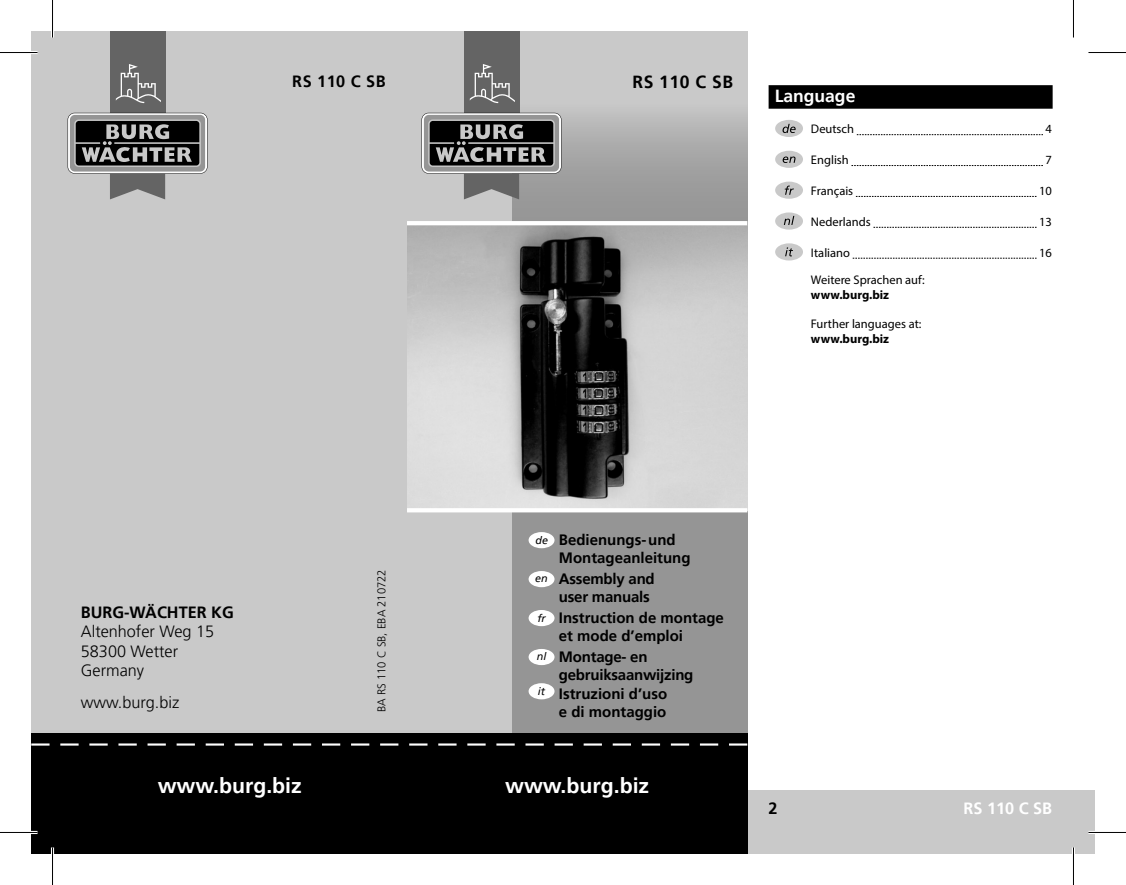
<style>
.page{position:relative;width:1126px;height:885px;background:#fff}
.page>*{position:absolute;margin:0;border:0;box-sizing:border-box;transform-origin:0 0}
.t1{font:700 21.25px "Frutiger LT Pro";color:#fff}
.t2{font:700 17.5px "Frutiger LT Pro";letter-spacing:.03em;color:#000}
._01_Headline{font:700 17.5px "Frutiger LT Pro";color:#fff}
.t3{font:300 16.25px/19.5px "Frutiger LT Pro";color:#000}
._03_Fließtext{font:700 16.25px "Frutiger LT Pro";letter-spacing:.03em;color:#000}
._03_Fließtext-2{font:700 16.25px "Frutiger LT Pro";color:#fff}
.t4{font:700 15px/18px "Frutiger LT Pro";color:#000}
.t5{font:12.5px/15px "Myriad Pro";color:#000}
._06_Fließtext_für_Ta{font:300 11.25px "Frutiger LT Pro";color:#000}
.t6{font:italic 10.75px "Frutiger LT Pro";color:#000}
.s1{font-weight:700}
</style>
<div class="page">
<div style="left:748px;top:790px;width:346px;height:63px;background:#c9c9c9"></div>
<div style="left:407px;top:373px;width:340px;height:374px;background:#959595"></div>
<svg style="left:511px;top:31px;width:236px;height:190px"></svg>
<div style="left:407px;top:31px;width:104px;height:716px;background:#c9c9c9"></div>
<div style="left:31px;top:733px;width:717px;height:120px;background:#000"></div>
<div style="left:31px;top:31px;width:376px;height:702px;background:#c9c9c9"></div>
<div style="left:528px;top:532px;width:26px;height:16px;background:#fff;border-radius:50%"></div>
<div style="left:528px;top:571px;width:26px;height:16px;background:#fff;border-radius:50%"></div>
<div style="left:528px;top:610px;width:26px;height:16px;background:#fff;border-radius:50%"></div>
<div style="left:528px;top:649px;width:26px;height:16px;background:#fff;border-radius:50%"></div>
<div style="left:528px;top:683px;width:26px;height:16px;background:#fff;border-radius:50%"></div>
<svg style="left:31px;top:743px;width:716px;height:2px"></svg>
<svg style="left:856px;top:134px;width:186px;height:1px"></svg>
<svg style="left:851px;top:165px;width:191px;height:1px"></svg>
<svg style="left:855px;top:196px;width:181px;height:1px"></svg>
<svg style="left:873px;top:227px;width:163px;height:1px"></svg>
<svg style="left:852px;top:258px;width:184px;height:1px"></svg>
<div style="left:768px;top:85px;width:284px;height:24px;background:#000"></div>
<img style="left:407px;top:225px;width:340px;height:283px">
<hr style="left:407px;top:221px;width:340px;height:4px;background:#fff">
<hr style="left:407px;top:508px;width:340px;height:4px;background:#fff">
<div style="left:775px;top:120px;width:28px;height:17px;background:#c9c9c9;border-radius:50%"></div>
<svg style="left:782px;top:124px;width:13px;height:9px"></svg>
<div style="left:775px;top:151px;width:28px;height:17px;background:#c9c9c9;border-radius:50%"></div>
<svg style="left:782px;top:156px;width:13px;height:7px"></svg>
<div style="left:775px;top:182px;width:28px;height:17px;background:#c9c9c9;border-radius:50%"></div>
<svg style="left:784px;top:185px;width:10px;height:10px"></svg>
<div style="left:775px;top:212px;width:28px;height:18px;background:#c9c9c9;border-radius:50%"></div>
<svg style="left:783px;top:216px;width:11px;height:9px"></svg>
<div style="left:775px;top:243px;width:28px;height:17px;background:#c9c9c9;border-radius:50%"></div>
<svg style="left:785px;top:247px;width:8px;height:9px"></svg>
<div style="left:110px;top:31px;width:55px;height:82px;background:#646464"></div>
<svg style="left:68px;top:113px;width:139px;height:86px"></svg>
<svg style="left:116px;top:64px;width:45px;height:39px"></svg>
<div style="left:464px;top:31px;width:55px;height:82px;background:#646464"></div>
<svg style="left:421px;top:113px;width:140px;height:86px"></svg>
<svg style="left:470px;top:64px;width:45px;height:39px"></svg>
<hr style="left:0;top:51px;width:38px;height:3px;background:#fff">
<hr style="left:0;top:830px;width:38px;height:4px;background:#fff">
<hr style="left:1088px;top:830px;width:37px;height:4px;background:#fff">
<hr style="left:51px;top:0;width:3px;height:38px;background:#fff">
<hr style="left:51px;top:847px;width:3px;height:38px;background:#fff">
<hr style="left:1071px;top:847px;width:4px;height:38px;background:#fff">
<hr style="left:0;top:52px;width:38px;height:1px;background:#000">
<hr style="left:1088px;top:52px;width:37px;height:1px;background:#000">
<hr style="left:0;top:832px;width:38px;height:1px;background:#000">
<hr style="left:1088px;top:832px;width:37px;height:1px;background:#000">
<hr style="left:52px;top:0;width:1px;height:38px;background:#000">
<hr style="left:52px;top:847px;width:1px;height:38px;background:#000">
<hr style="left:1073px;top:0;width:1px;height:38px;background:#000">
<hr style="left:1073px;top:847px;width:1px;height:38px;background:#000">
<p class="_03_Fließtext" style="left:292px;top:71px;width:95px">RS 110 C SB</p>
<p class="t2" style="left:632px;top:72px;width:102px">RS 110 C SB</p>
<p class="_01_Headline" style="left:774px;top:86px;width:82px">Language</p>
<p class="t5" style="left:811px;top:121px;width:45px">Deutsch</p>
<p class="t5" style="left:1045px;top:121px;width:8px">4</p>
<p class="t5" style="left:811px;top:152px;width:39px">English</p>
<p class="t5" style="left:1045px;top:152px;width:8px">7</p>
<p class="t5" style="left:811px;top:183px;width:44px">Français</p>
<p class="t5" style="left:1039px;top:183px;width:14px">10</p>
<p class="t5" style="left:811px;top:214px;width:61px">Nederlands</p>
<p class="t5" style="left:1039px;top:214px;width:14px">13</p>
<p class="t5" style="left:811px;top:245px;width:41px">Italiano</p>
<p class="t5" style="left:1039px;top:245px;width:14px">16</p>
<p class="t5" style="left:811px;top:272px;width:115px">Weitere Sprachen auf: <span class="s1">www.burg.biz</span></p>
<p class="t5" style="left:811px;top:316px;width:112px">Further languages at: <span class="s1">www.burg.biz</span></p>
<p class="t3" style="left:81px;top:602px;width:154px"><span class="s1">BURG-WÄCHTER KG<br></span>Altenhofer Weg 15<br>58300 Wetter<br>Germany</p>
<p class="t3" style="left:81px;top:692px;width:100px">www.burg.biz</p>
<p class="_06_Fließtext_für_Ta" style="left:375px;top:712px;width:144px;rotate:-90deg">BA RS 110 C SB, EBA 210722</p>
<p class="t6" style="left:535px;top:534px;width:14px">de</p>
<p class="t4" style="left:559px;top:531px;width:133px">Bedienungs-und<br>Montageanleitung</p>
<p class="t6" style="left:535px;top:572px;width:14px">en</p>
<p class="t4" style="left:559px;top:570px;width:97px">Assembly and user manuals</p>
<p class="t6" style="left:537px;top:611px;width:10px">fr</p>
<p class="t4" style="left:559px;top:609px;width:167px">Instruction de montage et mode d’emploi</p>
<p class="t6" style="left:537px;top:650px;width:11px">nl</p>
<p class="t4" style="left:559px;top:648px;width:136px">Montage- en gebruiksaanwijzing</p>
<p class="t6" style="left:538px;top:684px;width:9px">it</p>
<p class="t4" style="left:559px;top:685px;width:110px">Istruzioni d’uso e di montaggio</p>
<p class="t1" style="left:158px;top:773px;width:146px">www.burg.biz</p>
<p class="t1" style="left:505px;top:773px;width:146px">www.burg.biz</p>
<p class="_03_Fließtext" style="left:768px;top:799px;width:11px">2</p>
<p class="_03_Fließtext-2" style="left:963px;top:799px;width:90px">RS 110 C SB</p>
</div>
